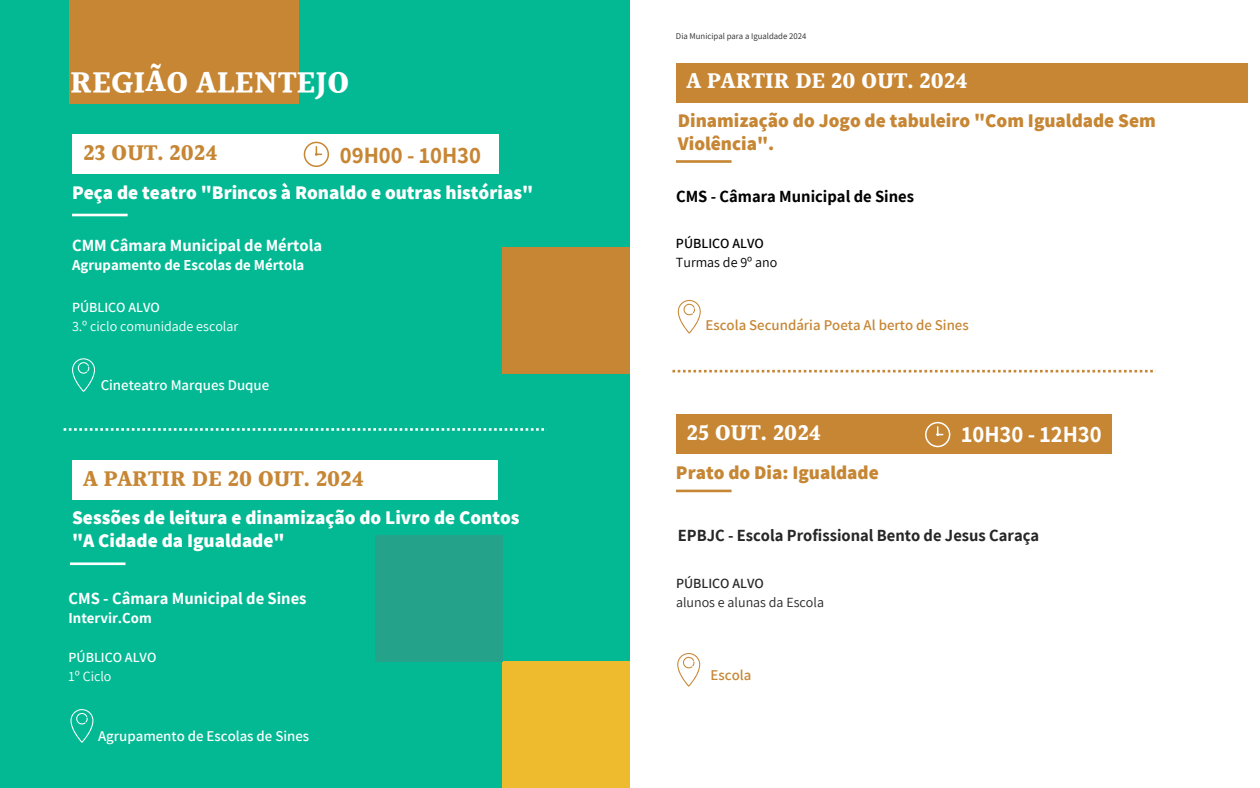
<style>
.page{position:relative;width:1260px;height:788px;background:#fff}
.page>*{position:absolute;margin:0;border:0;box-sizing:border-box;transform-origin:0 0}
.t1{font:700 31.5px "Halant";color:#fff}
.t2{font:700 22.75px "Halant";color:#fff}
.t3{font:700 22.75px "Halant";color:#c68634}
.t4{font:700 22.75px "Assistant";color:#c68634}
.t5{font:700 22.75px "Assistant";color:#fff}
.t6{font:800 19.25px/22.9px "Assistant";color:#fff}
.t7{font:800 19.25px/22.9px "Assistant";color:#c68634}
.t8{font:700 16.62px "Assistant";color:#fff}
.t9{font:700 16.62px "Assistant";color:#272727}
.t10{font:700 16.62px "Assistant";color:#000}
.t11{font:600 14.88px "Assistant";color:#fff}
.t12{font:600 14.88px "Assistant";color:#c68634}
.t13{font:700 14.88px "Assistant";color:#fff}
.t14{font:14px/19.1px "Assistant";color:#fff}
.t15{font:14px/19.1px "Assistant";color:#272727}
.t16{font:14px/19.1px "Assistant";color:#000}
.t17{font:600 14px/19.1px "Assistant";color:#fff}
.t18{font:8.75px "Assistant";color:#272727}
.s1{font-weight:600}
.s2{font-weight:400}
</style>
<div class="page">
<div style="left:0;top:0;width:630px;height:787px;background:#02b993"></div>
<svg style="left:672px;top:370px;width:484px;height:2px"></svg>
<div style="left:70px;top:0;width:229px;height:104px;background:#c68634"></div>
<div style="left:503px;top:661px;width:127px;height:126px;background:#eebb2f"></div>
<svg style="left:64px;top:428px;width:483px;height:2px"></svg>
<div style="left:375px;top:535px;width:128px;height:126px;background:#25a38a"></div>
<div style="left:676px;top:63px;width:572px;height:39px;background:#c68634"></div>
<hr style="left:676px;top:160px;width:56px;height:3px;background:#c68634">
<svg style="left:678px;top:300px;width:23px;height:33px"></svg>
<div style="left:503px;top:247px;width:127px;height:127px;background:#c68634"></div>
<div style="left:676px;top:414px;width:436px;height:39px;background:#c68634"></div>
<hr style="left:676px;top:489px;width:56px;height:3px;background:#c68634">
<div style="left:72px;top:460px;width:425px;height:39px;background:#fff"></div>
<hr style="left:70px;top:562px;width:56px;height:3px;background:#fff">
<svg style="left:70px;top:709px;width:23px;height:33px"></svg>
<div style="left:72px;top:135px;width:427px;height:39px;background:#fff"></div>
<svg style="left:304px;top:142px;width:25px;height:25px"></svg>
<hr style="left:72px;top:214px;width:56px;height:2px;background:#fff">
<svg style="left:925px;top:422px;width:25px;height:25px"></svg>
<svg style="left:677px;top:653px;width:23px;height:33px"></svg>
<svg style="left:72px;top:358px;width:23px;height:34px"></svg>
<h1 class="t1" style="left:70px;top:60px;width:281px">REGIÃO ALENTEJO</h1>
<h2 class="t3" style="left:83px;top:136px;width:136px">23 OUT. 2024</h2>
<h6 class="t4" style="left:340px;top:139px;width:143px">09H00 - 10H30</h6>
<h3 class="t6" style="left:72px;top:181px;width:463px">Peça de teatro "Brincos à Ronaldo e outras histórias"</h3>
<h4 class="t8" style="left:72px;top:234px;width:252px">CMM Câmara Municipal de Mértola</h4>
<h4 class="t13" style="left:72px;top:254px;width:234px">Agrupamento de Escolas de Mértola</h4>
<p class="t14" style="left:72px;top:297px;width:168px"><span class="s1">PÚ BLICO ALVO<br></span>3.º ciclo comunidade escolar</p>
<h5 class="t11" style="left:101px;top:375px;width:170px">Cineteatro Marques Duque</h5>
<h2 class="t3" style="left:83px;top:462px;width:282px">A PARTIR DE 20 OUT. 2024</h2>
<h6 class="t6" style="left:72px;top:505px;width:449px">Sessões de leitura e dinamização do Livro de Contos "A Cidade da Igualdade"</h6>
<p class="t8" style="left:69px;top:587px;width:239px">CMS - Câmara Municipal de Sines</p>
<p class="t13" style="left:69px;top:607px;width:85px">Intervir.Com</p>
<h5 class="t17" style="left:69px;top:647px;width:89px">PÚ BLICO ALVO<br><span class="s2">1º Ciclo</span></h5>
<p class="t11" style="left:98px;top:725px;width:213px">Agrupamento de Escolas de Sines</p>
<h6 class="t18" style="left:676px;top:30px;width:132px">Dia Municipal para a Igualdade 2024</h6>
<h5 class="t2" style="left:686px;top:65px;width:282px">A PARTIR DE 20 OUT. 2024</h5>
<h2 class="t7" style="left:678px;top:108px;width:480px">Dinamização do Jogo de tabuleiro "Com Igualdade Sem<br>Violência".</h2>
<p class="t10" style="left:676px;top:185px;width:239px">CMS - Câmara Municipal de Sines</p>
<h2 class="t16" style="left:676px;top:233px;width:103px"><span class="s1">PÚ BLICO ALVO<br></span>Turmas de 9º ano</h2>
<h3 class="t12" style="left:706px;top:315px;width:265px">Escola Secundária Poeta Al berto de Sines</h3>
<h4 class="t2" style="left:686px;top:416px;width:136px">25 OUT. 2024</h4>
<p class="t7" style="left:676px;top:460px;width:204px">Prato do Dia: Igualdade</p>
<p class="t5" style="left:962px;top:418px;width:142px">10H30 - 12H30</p>
<h5 class="t9" style="left:678px;top:524px;width:363px">EPBJC - Escola Profissional Bento de Jesus Caraça</h5>
<h2 class="t15" style="left:676px;top:573px;width:149px"><span class="s1">PÚ BLICO ALVO<br></span>alunos e alunas da Escola</h2>
<h3 class="t12" style="left:711px;top:664px;width:42px">Escola</h3>
</div>
